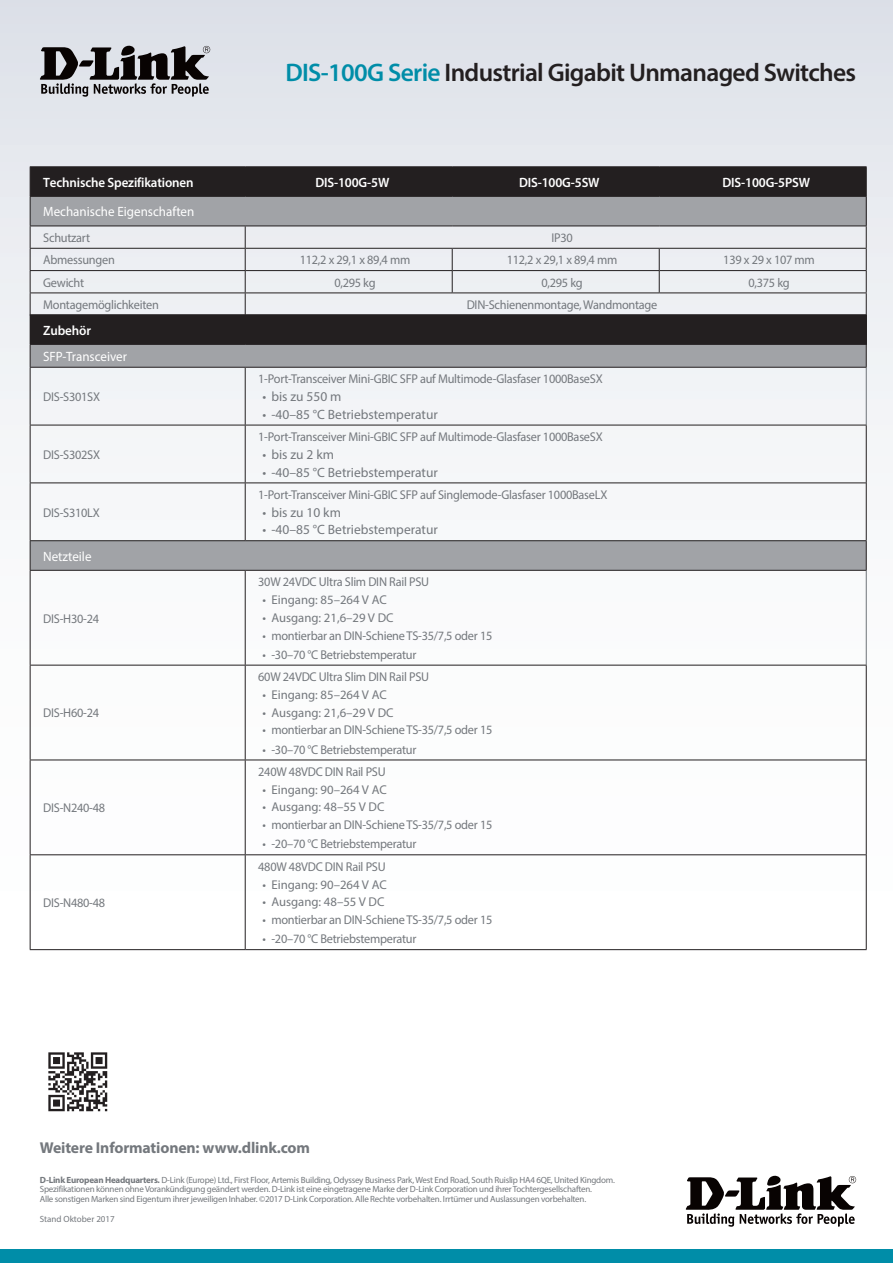
<style>
.page{position:relative;width:893px;height:1263px;background:#fff}
.page>*{position:absolute;margin:0;border:0;box-sizing:border-box;transform-origin:0 0}
.Product_Name__Conten{font:600 25.5px "Myriad Pro";letter-spacing:-.025em;color:#231f20}
.body_title{font:700 15.75px "Myriad Pro";letter-spacing:-.01em;color:#74787d}
.t1{font:13.5px "Myriad Pro";color:#74787d}
.Spec_Title{font:600 13.5px "Myriad Pro";letter-spacing:-.01em;color:#fff}
.Spec_Section_Header{font:13.5px "Myriad Pro";color:#fff}
.Spec_Text_Only{font:12.75px "Myriad Pro";letter-spacing:-.02em;color:#74787d}
.Spec_Bullets{font:12.75px "Myriad Pro";letter-spacing:-.02em;color:#74787d}
.Spec_Text_Only-2{font:12.75px "Myriad Pro";color:#74787d}
.Spec_Category{font:12.75px "Myriad Pro";letter-spacing:-.02em;color:#74787d}
.footnotes{font:9px "Myriad Pro";letter-spacing:-.025em;color:#74787d}
.footnotes-2{font:9px "Myriad Pro";color:#74787d}
.s1{color:#008da8}
.s2{font-weight:700}
</style>
<div class="page">
<div style="left:0;top:0;width:893px;height:1084px;background:linear-gradient(to bottom,#e3e6ec,#fff)"></div>
<div style="left:0;top:1249px;width:893px;height:14px;background:#008da8"></div>
<svg style="left:686px;top:1176px;width:170px;height:51px"></svg>
<svg style="left:40px;top:46px;width:170px;height:51px;background:#807f83"></svg>
<img style="left:40px;top:1043px;width:75px;height:69px">
<hr style="left:30px;top:166px;width:215px;height:1px;background:#231f20">
<hr style="left:245px;top:166px;width:207px;height:1px;background:#231f20">
<hr style="left:452px;top:166px;width:207px;height:1px;background:#231f20">
<hr style="left:659px;top:166px;width:208px;height:1px;background:#231f20">
<svg style="left:31px;top:368px;width:835px;height:202px;fill:#f4f6f8"></svg>
<svg style="left:866px;top:541px;width:1px;height:29px"></svg>
<hr style="left:866px;top:425px;width:1px;height:58px;background:#231f20">
<hr style="left:866px;top:483px;width:1px;height:57px;background:#231f20">
<hr style="left:866px;top:665px;width:1px;height:95px;background:#231f20">
<hr style="left:866px;top:760px;width:1px;height:95px;background:#231f20">
<hr style="left:866px;top:855px;width:1px;height:94px;background:#231f20">
<hr style="left:866px;top:368px;width:1px;height:57px;background:#6e7378">
<hr style="left:866px;top:571px;width:1px;height:94px;background:#6e7378">
<hr style="left:245px;top:368px;width:1px;height:57px;background:#231f20">
<hr style="left:245px;top:571px;width:1px;height:94px;background:#231f20">
<hr style="left:245px;top:425px;width:622px;height:1px;background:#231f20">
<hr style="left:245px;top:425px;width:1px;height:57px;background:#231f20">
<hr style="left:245px;top:665px;width:622px;height:1px;background:#231f20">
<hr style="left:245px;top:665px;width:1px;height:95px;background:#231f20">
<hr style="left:245px;top:482px;width:621px;height:1px;background:#231f20">
<hr style="left:245px;top:483px;width:1px;height:57px;background:#231f20">
<hr style="left:245px;top:760px;width:621px;height:1px;background:#231f20">
<hr style="left:245px;top:760px;width:1px;height:94px;background:#231f20">
<hr style="left:245px;top:854px;width:621px;height:1px;background:#231f20">
<hr style="left:245px;top:855px;width:1px;height:94px;background:#231f20">
<hr style="left:30px;top:367px;width:215px;height:1px;background:#231f20">
<hr style="left:245px;top:367px;width:622px;height:1px;background:#231f20">
<hr style="left:30px;top:570px;width:215px;height:1px;background:#231f20">
<hr style="left:245px;top:570px;width:622px;height:1px;background:#231f20">
<svg style="left:30px;top:541px;width:1px;height:29px"></svg>
<hr style="left:30px;top:368px;width:1px;height:57px;background:#231f20">
<hr style="left:30px;top:425px;width:1px;height:57px;background:#231f20">
<hr style="left:30px;top:483px;width:1px;height:57px;background:#231f20">
<hr style="left:30px;top:571px;width:1px;height:94px;background:#231f20">
<hr style="left:30px;top:665px;width:1px;height:95px;background:#231f20">
<hr style="left:30px;top:760px;width:1px;height:94px;background:#231f20">
<hr style="left:30px;top:855px;width:1px;height:94px;background:#231f20">
<svg style="left:30px;top:167px;width:837px;height:200px;background:#98989b"></svg>
<hr style="left:245px;top:314px;width:622px;height:1px;background:#231f20">
<hr style="left:30px;top:949px;width:215px;height:1px;background:#231f20">
<hr style="left:245px;top:949px;width:622px;height:1px;background:#231f20">
<hr style="left:30px;top:344px;width:215px;height:1px;background:#231f20">
<hr style="left:245px;top:344px;width:622px;height:1px;background:#231f20">
<hr style="left:30px;top:540px;width:215px;height:1px;background:#231f20">
<hr style="left:245px;top:540px;width:622px;height:1px;background:#231f20">
<hr style="left:30px;top:425px;width:215px;height:1px;background:#231f20">
<hr style="left:30px;top:482px;width:215px;height:1px;background:#231f20">
<hr style="left:30px;top:665px;width:215px;height:1px;background:#231f20">
<hr style="left:30px;top:760px;width:215px;height:1px;background:#231f20">
<hr style="left:30px;top:854px;width:215px;height:1px;background:#231f20">
<p class="Product_Name__Conten" style="left:285px;top:56px;width:572px"><span class="s1">DIS-100G Serie</span> Industrial Gigabit Unmanaged Switches</p>
<p class="Spec_Title" style="left:43px;top:174px;width:152px">Technische Spezifikationen</p>
<p class="Spec_Title" style="left:315px;top:174px;width:75px">DIS-100G-5W</p>
<p class="Spec_Title" style="left:519px;top:174px;width:82px">DIS-100G-5SW</p>
<p class="Spec_Title" style="left:722px;top:174px;width:89px">DIS-100G-5PSW</p>
<p class="Spec_Section_Header" style="left:43px;top:203px;width:153px">Mechanische Eigenschaften</p>
<p class="Spec_Category" style="left:43px;top:230px;width:48px">Schutzart</p>
<p class="Spec_Text_Only" style="left:551px;top:230px;width:23px">IP30</p>
<p class="Spec_Category" style="left:43px;top:252px;width:73px">Abmessungen</p>
<p class="Spec_Bullets" style="left:300px;top:252px;width:112px">112,2 x 29,1 x 89,4 mm</p>
<p class="Spec_Bullets" style="left:507px;top:252px;width:112px">112,2 x 29,1 x 89,4 mm</p>
<p class="Spec_Bullets" style="left:723px;top:252px;width:93px">139 x 29 x 107 mm</p>
<p class="Spec_Category" style="left:43px;top:274px;width:43px">Gewicht</p>
<p class="Spec_Bullets" style="left:334px;top:274px;width:43px">0,295 kg</p>
<p class="Spec_Bullets" style="left:541px;top:274px;width:43px">0,295 kg</p>
<p class="Spec_Bullets" style="left:748px;top:274px;width:43px">0,375 kg</p>
<p class="Spec_Category" style="left:43px;top:297px;width:117px">Montagemöglichkeiten</p>
<p class="Spec_Bullets" style="left:467px;top:297px;width:192px">DIN-Schienenmontage, Wandmontage</p>
<p class="Spec_Title" style="left:43px;top:321px;width:49px">Zubehör</p>
<p class="Spec_Section_Header" style="left:43px;top:348px;width:85px">SFP-Transceiver</p>
<p class="Spec_Category" style="left:43px;top:389px;width:58px">DIS-S301SX</p>
<p class="Spec_Bullets" style="left:258px;top:371px;width:346px">1-Port-Transceiver Mini-GBIC SFP auf Multimode-Glasfaser 1000BaseSX</p>
<p class="t1" style="left:262px;top:388px;width:80px">• bis zu 550 m</p>
<p class="t1" style="left:262px;top:406px;width:177px">• -40–85 °C Betriebstemperatur</p>
<p class="Spec_Category" style="left:43px;top:447px;width:58px">DIS-S302SX</p>
<p class="Spec_Category" style="left:43px;top:504px;width:58px">DIS-S310LX</p>
<p class="Spec_Section_Header" style="left:43px;top:548px;width:50px">Netzteile</p>
<p class="Spec_Category" style="left:43px;top:610px;width:57px">DIS-H30-24</p>
<p class="Spec_Category" style="left:43px;top:705px;width:57px">DIS-H60-24</p>
<p class="Spec_Category" style="left:43px;top:800px;width:64px">DIS-N240-48</p>
<p class="Spec_Category" style="left:43px;top:895px;width:64px">DIS-N480-48</p>
<p class="Spec_Bullets" style="left:258px;top:429px;width:346px">1-Port-Transceiver Mini-GBIC SFP auf Multimode-Glasfaser 1000BaseSX</p>
<p class="t1" style="left:262px;top:446px;width:73px">• bis zu 2 km</p>
<p class="t1" style="left:262px;top:464px;width:177px">• -40–85 °C Betriebstemperatur</p>
<p class="Spec_Text_Only" style="left:258px;top:487px;width:351px">1-Port-Transceiver Mini-GBIC SFP auf Singlemode-Glasfaser 1000BaseLX</p>
<p class="t1" style="left:262px;top:504px;width:80px">• bis zu 10 km</p>
<p class="t1" style="left:262px;top:521px;width:177px">• -40–85 °C Betriebstemperatur</p>
<p class="Spec_Bullets" style="left:258px;top:574px;width:172px">30W 24VDC Ultra Slim DIN Rail PSU</p>
<p class="Spec_Text_Only-2" style="left:262px;top:592px;width:126px">• Eingang: 85–264 V AC</p>
<p class="Spec_Text_Only-2" style="left:262px;top:610px;width:133px">• Ausgang: 21,6–29 V DC</p>
<p class="Spec_Text_Only" style="left:262px;top:627px;width:231px">• montierbar an DIN-Schiene TS-35/7,5 oder 15</p>
<p class="Spec_Text_Only" style="left:262px;top:647px;width:156px">• -30–70 °C Betriebstemperatur</p>
<p class="Spec_Bullets" style="left:258px;top:669px;width:172px">60W 24VDC Ultra Slim DIN Rail PSU</p>
<p class="Spec_Text_Only-2" style="left:262px;top:687px;width:126px">• Eingang: 85–264 V AC</p>
<p class="Spec_Text_Only-2" style="left:262px;top:704px;width:133px">• Ausgang: 21,6–29 V DC</p>
<p class="Spec_Text_Only" style="left:262px;top:722px;width:231px">• montierbar an DIN-Schiene TS-35/7,5 oder 15</p>
<p class="Spec_Text_Only" style="left:262px;top:741px;width:156px">• -30–70 °C Betriebstemperatur</p>
<p class="Spec_Bullets" style="left:258px;top:764px;width:129px">240W 48VDC DIN Rail PSU</p>
<p class="Spec_Text_Only-2" style="left:262px;top:781px;width:126px">• Eingang: 90–264 V AC</p>
<p class="Spec_Text_Only-2" style="left:262px;top:799px;width:123px">• Ausgang: 48–55 V DC</p>
<p class="Spec_Text_Only" style="left:262px;top:817px;width:231px">• montierbar an DIN-Schiene TS-35/7,5 oder 15</p>
<p class="Spec_Text_Only" style="left:262px;top:836px;width:156px">• -20–70 °C Betriebstemperatur</p>
<p class="Spec_Bullets" style="left:258px;top:859px;width:129px">480W 48VDC DIN Rail PSU</p>
<p class="Spec_Text_Only-2" style="left:262px;top:876px;width:126px">• Eingang: 90–264 V AC</p>
<p class="Spec_Text_Only-2" style="left:262px;top:894px;width:123px">• Ausgang: 48–55 V DC</p>
<p class="Spec_Text_Only" style="left:262px;top:912px;width:231px">• montierbar an DIN-Schiene TS-35/7,5 oder 15</p>
<p class="Spec_Text_Only" style="left:262px;top:931px;width:156px">• -20–70 °C Betriebstemperatur</p>
<p class="body_title" style="left:40px;top:1137px;width:272px">Weitere Informationen: www.dlink.com</p>
<p class="footnotes" style="left:40px;top:1174px;width:577px"><span class="s2">D-Link European Headquarters.</span> D-Link (Europe) Ltd., First Floor, Artemis Building, Odyssey Business Park, West End Road, South Ruislip HA4 6QE, United Kingdom.</p>
<p class="footnotes" style="left:40px;top:1184px;width:554px">Spezifikationen können ohne Vorankündigung geändert werden. D-Link ist eine eingetragene Marke der D-Link Corporation und ihrer Tochtergesellschaften.</p>
<p class="footnotes" style="left:40px;top:1193px;width:548px">Alle sonstigen Marken sind Eigentum ihrer jeweiligen Inhaber. ©2017 D-Link Corporation. Alle Rechte vorbehalten. Irrtümer und Auslassungen vorbehalten.</p>
<p class="footnotes-2" style="left:40px;top:1213px;width:76px">Stand Oktober 2017</p>
</div>
